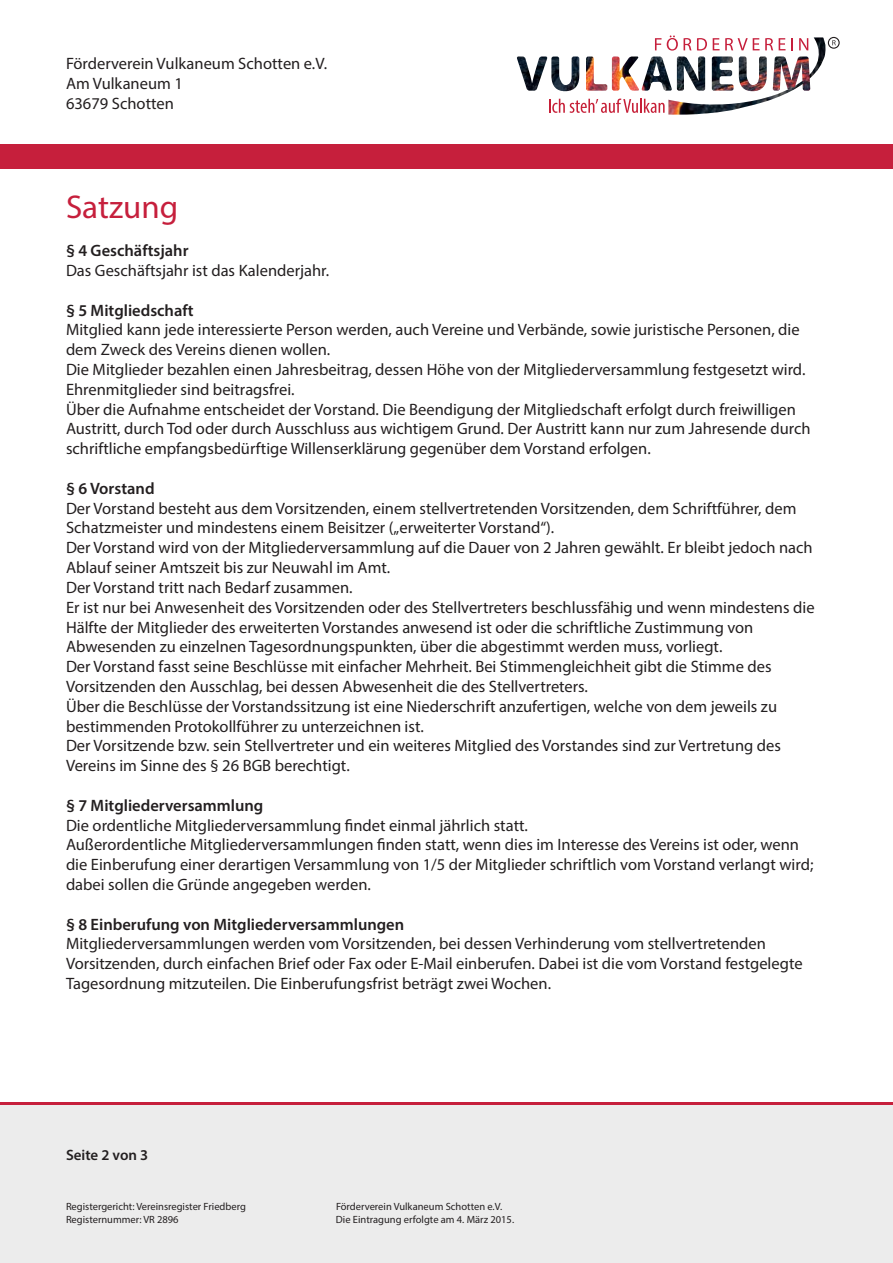
<style>
.page{position:relative;width:893px;height:1263px;background:#fff}
.page>*{position:absolute;margin:0;border:0;box-sizing:border-box;transform-origin:0 0}
.t1{font:33px "Myriad Pro";color:#c61f3c}
.t2{font:16.5px/19.8px "Myriad Pro";color:#231f20}
.t3{font:600 16.5px "Myriad Pro";color:#231f20}
.t4{font:600 15px "Myriad Pro";color:#231f20}
.t5{font:10.5px "Myriad Pro";color:#231f20}
</style>
<div class="page">
<img style="left:668px;top:37px;width:158px;height:78px">
<svg style="left:549px;top:99px;width:116px;height:14px"></svg>
<img style="left:551px;top:57px;width:259px;height:34px">
<div style="left:828px;top:37px;width:12px;height:12px;border:1px solid #231f20;border-radius:50%"></div>
<svg style="left:832px;top:40px;width:4px;height:5px"></svg>
<svg style="left:655px;top:38px;width:6px;height:12px"></svg>
<svg style="left:667px;top:35px;width:11px;height:16px"></svg>
<svg style="left:684px;top:38px;width:7px;height:12px"></svg>
<svg style="left:697px;top:38px;width:10px;height:13px"></svg>
<svg style="left:713px;top:38px;width:60px;height:12px"></svg>
<svg style="left:779px;top:38px;width:6px;height:12px"></svg>
<svg style="left:791px;top:38px;width:2px;height:12px"></svg>
<svg style="left:799px;top:38px;width:9px;height:12px"></svg>
<div style="left:0;top:144px;width:893px;height:24px;background:#c61f3c"></div>
<div style="left:0;top:1104px;width:893px;height:159px;background:#ececec"></div>
<hr style="left:0;top:1102px;width:893px;height:2px;background:#c61f3c">
<p class="t2" style="left:66px;top:55px;width:263px">Förderverein Vulkaneum Schotten e.V.<br>Am Vulkaneum 1<br>63679 Schotten</p>
<h1 class="t1" style="left:66px;top:195px;width:114px">Satzung</h1>
<p class="t3" style="left:66px;top:244px;width:124px">§ 4 Geschäftsjahr</p>
<p class="t2" style="left:66px;top:262px;width:265px">Das Geschäftsjahr ist das Kalenderjahr.</p>
<p class="t3" style="left:66px;top:304px;width:129px">§ 5 Mitgliedschaft</p>
<p class="t2" style="left:66px;top:322px;width:746px">Mitglied kann jede interessierte Person werden, auch Vereine und Verbände, sowie juristische Personen, die dem Zweck des Vereins dienen wollen.<br>Die Mitglieder bezahlen einen Jahresbeitrag, dessen Höhe von der Mitgliederversammlung festgesetzt wird.<br>Ehrenmitglieder sind beitragsfrei.<br>Über die Aufnahme entscheidet der Vorstand. Die Beendigung der Mitgliedschaft erfolgt durch freiwilligen Austritt, durch Tod oder durch Ausschluss aus wichtigem Grund. Der Austritt kann nur zum Jahresende durch schriftliche empfangsbedürftige Willenserklärung gegenüber dem Vorstand erfolgen.</p>
<p class="t3" style="left:66px;top:482px;width:90px">§ 6 Vorstand</p>
<p class="t2" style="left:66px;top:500px;width:750px">Der Vorstand besteht aus dem Vorsitzenden, einem stellvertretenden Vorsitzenden, dem Schriftführer, dem Schatzmeister und mindestens einem Beisitzer („erweiterter Vorstand“).<br>Der Vorstand wird von der Mitgliederversammlung auf die Dauer von 2 Jahren gewählt. Er bleibt jedoch nach Ablauf seiner Amtszeit bis zur Neuwahl im Amt.<br>Der Vorstand tritt nach Bedarf zusammen.<br>Er ist nur bei Anwesenheit des Vorsitzenden oder des Stellvertreters beschlussfähig und wenn mindestens die Hälfte der Mitglieder des erweiterten Vorstandes anwesend ist oder die schriftliche Zustimmung von Abwesenden zu einzelnen Tagesordnungspunkten, über die abgestimmt werden muss, vorliegt.<br>Der Vorstand fasst seine Beschlüsse mit einfacher Mehrheit. Bei Stimmengleichheit gibt die Stimme des Vorsitzenden den Ausschlag, bei dessen Abwesenheit die des Stellvertreters.<br>Über die Beschlüsse der Vorstandssitzung ist eine Niederschrift anzufertigen, welche von dem jeweils zu bestimmenden Protokollführer zu unterzeichnen ist.<br>Der Vorsitzende bzw. sein Stellvertreter und ein weiteres Mitglied des Vorstandes sind zur Vertretung des Vereins im Sinne des § 26 BGB berechtigt.</p>
<p class="t3" style="left:66px;top:799px;width:199px">§ 7 Mitgliederversammlung</p>
<p class="t2" style="left:66px;top:817px;width:749px">Die ordentliche Mitgliederversammlung findet einmal jährlich statt.<br>Außerordentliche Mitgliederversammlungen finden statt, wenn dies im Interesse des Vereins ist oder, wenn die Einberufung einer derartigen Versammlung von 1/5 der Mitglieder schriftlich vom Vorstand verlangt wird; dabei sollen die Gründe angegeben werden.</p>
<p class="t3" style="left:66px;top:918px;width:340px">§ 8 Einberufung von Mitgliederversammlungen</p>
<p class="t2" style="left:66px;top:935px;width:738px">Mitgliederversammlungen werden vom Vorsitzenden, bei dessen Verhinderung vom stellvertretenden<br>Vorsitzenden, durch einfachen Brief oder Fax oder E-Mail einberufen. Dabei ist die vom Vorstand festgelegte<br>Tagesordnung mitzuteilen. Die Einberufungsfrist beträgt zwei Wochen.</p>
<p class="t4" style="left:66px;top:1149px;width:84px">Seite 2 von 3</p>
<p class="t5" style="left:66px;top:1203px;width:181px">Registergericht: Vereinsregister Friedberg</p>
<p class="t5" style="left:336px;top:1203px;width:168px">Förderverein Vulkaneum Schotten e.V.</p>
<p class="t5" style="left:66px;top:1215px;width:114px">Registernummer: VR 2896</p>
<p class="t5" style="left:336px;top:1215px;width:180px">Die Eintragung erfolgte am 4. März 2015.</p>
</div>
